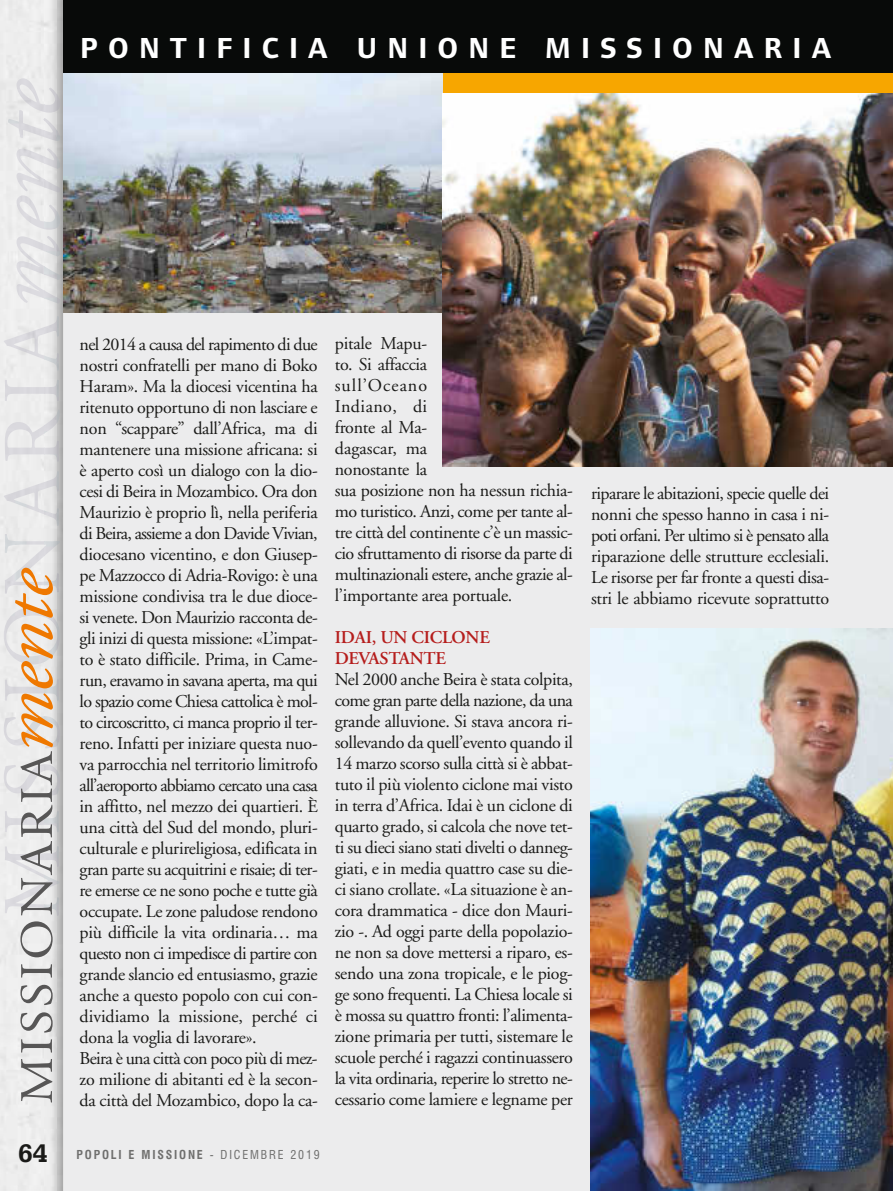
<style>
.page{position:relative;width:893px;height:1191px;background:#fff}
.page>*{position:absolute;margin:0;border:0;box-sizing:border-box;transform-origin:0 0}
.t1{font:46.5px "Adobe Garamond";letter-spacing:.05em;color:#575656;scale:1.1 1}
.t2{font:700 30px "Foundry Form Sans";letter-spacing:.34em;color:#fff}
.t3{font:700 27px "Serifa BT";color:#1a1a18}
.t4{font:18px/21px "Adobe Garamond";letter-spacing:-.015em;color:#1a1a18}
.t5{font:600 18px/21px "Adobe Garamond";letter-spacing:-.015em;color:#b51d1c}
.t6{font:700 condensed 12px "Swiss 721 BT";letter-spacing:.15em;color:#6f6f6e}
.s1{font-style:italic;font-size:75px;color:#ef7800}
.s2{font-weight:400}
</style>
<div class="page">
<div style="left:0;top:0;width:45px;height:1191px;background:#ededed"></div>
<div style="left:64px;top:0;width:829px;height:1191px;background:#ececed"></div>
<div style="left:64px;top:0;width:829px;height:94px;background:#f7a600"></div>
<img style="left:4px;top:534px;width:56px;height:382px">
<img style="left:8px;top:78px;width:52px;height:226px">
<img style="left:64px;top:73px;width:378px;height:239px">
<div style="left:64px;top:0;width:829px;height:73px;background:#080a09"></div>
<img style="left:442px;top:94px;width:451px;height:372px">
<img style="left:590px;top:629px;width:303px;height:562px">
<h2 class="t2" style="left:80px;top:37px;width:753px">PONTIFICIA UNIONE MISSIONARIA</h2>
<h1 class="t1" style="left:18px;top:1103px;width:489px;rotate:-90deg">MISSIONARIA<span class="s1">mente</span></h1>
<h3 class="t3" style="left:18px;top:1144px;width:31px">64</h3>
<p class="t4" style="left:80px;top:335px;width:240px">nel 2014 a causa del rapimento di due nostri confratelli per mano di Boko Haram». Ma la diocesi vicentina ha ritenuto opportuno di non lasciare e non “scappare” dall’Africa, ma di mantenere una missione africana: si è aperto così un dialogo con la dio&shy;cesi di Beira in Mozambico. Ora don Maurizio è proprio lì, nella periferia di Beira, assieme a don Davide Vivian, diocesano vicentino, e don Giusep&shy;pe Mazzocco di Adria-Rovigo: è una missione condivisa tra le due dioce&shy;si venete. Don Maurizio racconta de&shy;gli inizi di questa missione: «L’impat&shy;to è stato difficile. Prima, in Came&shy;run, eravamo in savana aperta, ma qui lo spazio come Chiesa cattolica è mol&shy;to circoscritto, ci manca proprio il ter&shy;reno. Infatti per iniziare questa nuo&shy;va parrocchia nel territorio limitrofo all’aeroporto abbiamo cercato una casa in affitto, nel mezzo dei quartieri. È una città del Sud del mondo, pluri&shy;culturale e plurireligiosa, edificata in gran parte su acquitrini e risaie; di ter&shy;re emerse ce ne sono poche e tutte già occupate. Le zone paludose rendono più difficile la vita ordinaria… ma questo non ci impedisce di partire con grande slancio ed entusiasmo, grazie anche a questo popolo con cui con&shy;dividiamo la missione, perché ci dona la voglia di lavorare».<br>Beira è una città con poco più di mez&shy;zo milione di abitanti ed è la secon&shy;da città del Mozambico, dopo la ca-</p>
<p class="t4" style="left:335px;top:334px;width:240px">pitale Mapu-<br>to. Si affaccia<br>sull’Oceano<br>Indiano, di<br>fronte al Ma-<br>dagascar, ma<br>nonostante la<br>sua posizione non ha nessun richia&shy;mo turistico. Anzi, come per tante al&shy;tre città del continente c’è un massic&shy;cio sfruttamento di risorse da parte di multinazionali estere, anche grazie al&shy;l’importante area portuale.</p>
<p class="t5" style="left:335px;top:628px;width:157px">IDAI, UN CICLONE<br>DEVASTANTE</p>
<p class="t4" style="left:335px;top:670px;width:240px;text-align:justify">Nel 2000 anche Beira è stata colpita, come gran parte della nazione, da una grande alluvione. Si stava ancora ri&shy;sollevando da quell’evento quando il 14 marzo scorso sulla città si è abbat&shy;tuto il più violento ciclone mai visto in terra d’Africa. Idai è un ciclone di quarto grado, si calcola che nove tet&shy;ti su dieci siano stati divelti o danneg&shy;giati, e in media quattro case su die&shy;ci siano crollate. «La situazione è an&shy;cora drammatica - dice don Mauri&shy;zio -. Ad oggi parte della popolazio&shy;ne non sa dove mettersi a riparo, es&shy;sendo una zona tropicale, e le piog&shy;ge sono frequenti. La Chiesa locale si è mossa su quattro fronti: l’alimenta&shy;zione primaria per tutti, sistemare le scuole perché i ragazzi continuassero la vita ordinaria, reperire lo stretto ne&shy;cessario come lamiere e legname per</p>
<p class="t6" style="left:77px;top:1149px;width:245px">POPOLI E MISSIONE <span class="s2">- DICEMBRE 2019</span></p>
<p class="t4" style="left:591px;top:484px;width:240px;text-align:justify">riparare le abitazioni, specie quelle dei nonni che spesso hanno in casa i ni&shy;poti orfani. Per ultimo si è pensato alla riparazione delle strutture ecclesiali.<br>Le risorse per far fronte a questi disa&shy;stri le abbiamo ricevute soprattutto</p>
</div>
